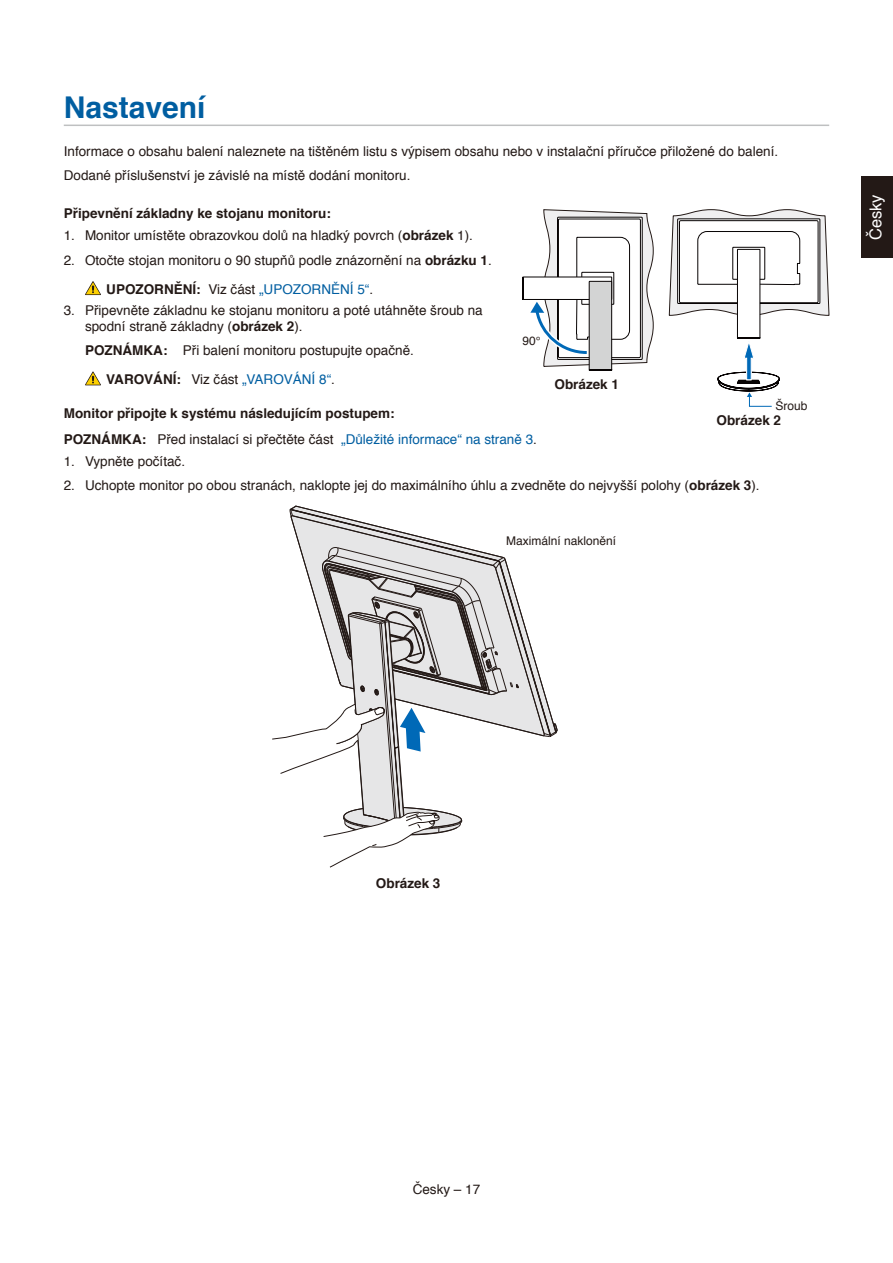
<style>
.page{position:relative;width:893px;height:1263px;background:#fff}
.page>*{position:absolute;margin:0;border:0;box-sizing:border-box;transform-origin:0 0}
.t1{font:700 30px "Helvetica";color:#005ea1}
.t2{font:16.5px "Helvetica";color:#fff}
.t3{font:13.5px/24.8px "Helvetica";color:#231916}
.t4{font:700 13.5px/26.8px "Helvetica";color:#231916}
.t5{font:13.5px "Helvetica";color:#005ea1}
.t6{font:12px "Helvetica";color:#231916}
.s1{font-weight:700}
.s2{font-weight:700;color:#231916}
.s3{color:#231916}
.s4{color:#005ea1}
</style>
<div class="page">
<div style="left:861px;top:177px;width:32px;height:81px;background:#231916"></div>
<hr style="left:64px;top:125px;width:765px;height:1px;background:#bfc0c1">
<svg style="left:272px;top:506px;width:286px;height:361px"></svg>
<svg style="left:669px;top:209px;width:160px;height:198px"></svg>
<svg style="left:522px;top:209px;width:132px;height:162px"></svg>
<svg style="left:85px;top:281px;width:16px;height:14px"></svg>
<svg style="left:85px;top:371px;width:16px;height:14px"></svg>
<h1 class="t1" style="left:64px;top:83px;width:143px">N astavení</h1>
<p class="t3" style="left:64px;top:139px;width:716px">Informace o obsahu balení naleznete na tištěném listu s výpisem obsahu nebo v instalační příručce přiložené do balení.<br>Dodané příslušenství je závislé na místě dodání monitoru.</p>
<p class="t4" style="left:64px;top:200px;width:266px">Připevnění základny ke stojanu monitoru:</p>
<p class="t3" style="left:64px;top:224px;width:411px">1. Monitor umístěte obrazovkou dolů na hladký povrch (<span class="s1">obrázek</span> 1).</p>
<p class="t3" style="left:116px;top:246px;width:377px;line-height:29px;text-indent:-52px">2. Otočte stojan monitoru o 90 stupňů podle znázornění na <span class="s1">obrázku 1</span>.<br><span class="s1">UPOZO</span></p>
<p class="t5" style="left:164px;top:279px;width:211px"><span class="s2">RNĚNÍ:</span> <span class="s3">Viz část</span> „UPOZORNĚNÍ 5“<span class="s3">.</span></p>
<p class="t3" style="left:85px;top:302px;width:399px;line-height:16.2px;text-indent:-21px">3. Připevněte základnu ke stojanu monitoru a poté utáhněte šroub na spodní straně základny (<span class="s1">obrázek 2</span>).</p>
<p class="t4" style="left:85px;top:337px;width:11px">POZN</p>
<p class="t4" style="left:132px;top:337px;width:18px">ÁMKA:</p>
<p class="t3" style="left:183px;top:339px;width:233px">Při balení monitoru postupujte opačně.</p>
<p class="t4" style="left:106px;top:366px;width:11px">VARO</p>
<p class="t5" style="left:153px;top:369px;width:183px"><span class="s2">VÁNÍ:</span> <span class="s3">Viz část</span> „VAROVÁNÍ 8“<span class="s3">.</span></p>
<p class="t4" style="left:64px;top:400px;width:330px">Monitor připojte k systému následujícím postupem:<br>POZN</p>
<p class="t6" style="left:522px;top:332px;width:20px">90°</p>
<p class="t4" style="left:555px;top:371px;width:66px">Obrázek 1</p>
<p class="t6" style="left:775px;top:397px;width:34px">Šroub</p>
<p class="t4" style="left:717px;top:407px;width:66px">Obrázek 2</p>
<p class="t4" style="left:111px;top:426px;width:18px">ÁMKA:</p>
<p class="t3" style="left:157px;top:428px;width:381px">Před instalací si přečtěte část <span class="s4">„Důležité informace“ na straně 3</span>.</p>
<p class="t3" style="left:64px;top:449px;width:123px">1. Vypněte počítač.</p>
<p class="t3" style="left:64px;top:474px;width:697px">2. Uchopte monitor po obou stranách, naklopte jej do maximálního úhlu a zvedněte do nejvyšší polohy (<span class="s1">obrázek 3</span>).</p>
<p class="t6" style="left:506px;top:531px;width:112px">Maximální naklonění</p>
<p class="t2" style="left:863px;top:240px;width:47px;rotate:-90deg">Česky</p>
<p class="t4" style="left:376px;top:870px;width:66px">Obrázek 3</p>
<p class="t3" style="left:413px;top:1178px;width:69px">Česky – 17</p>
</div>
